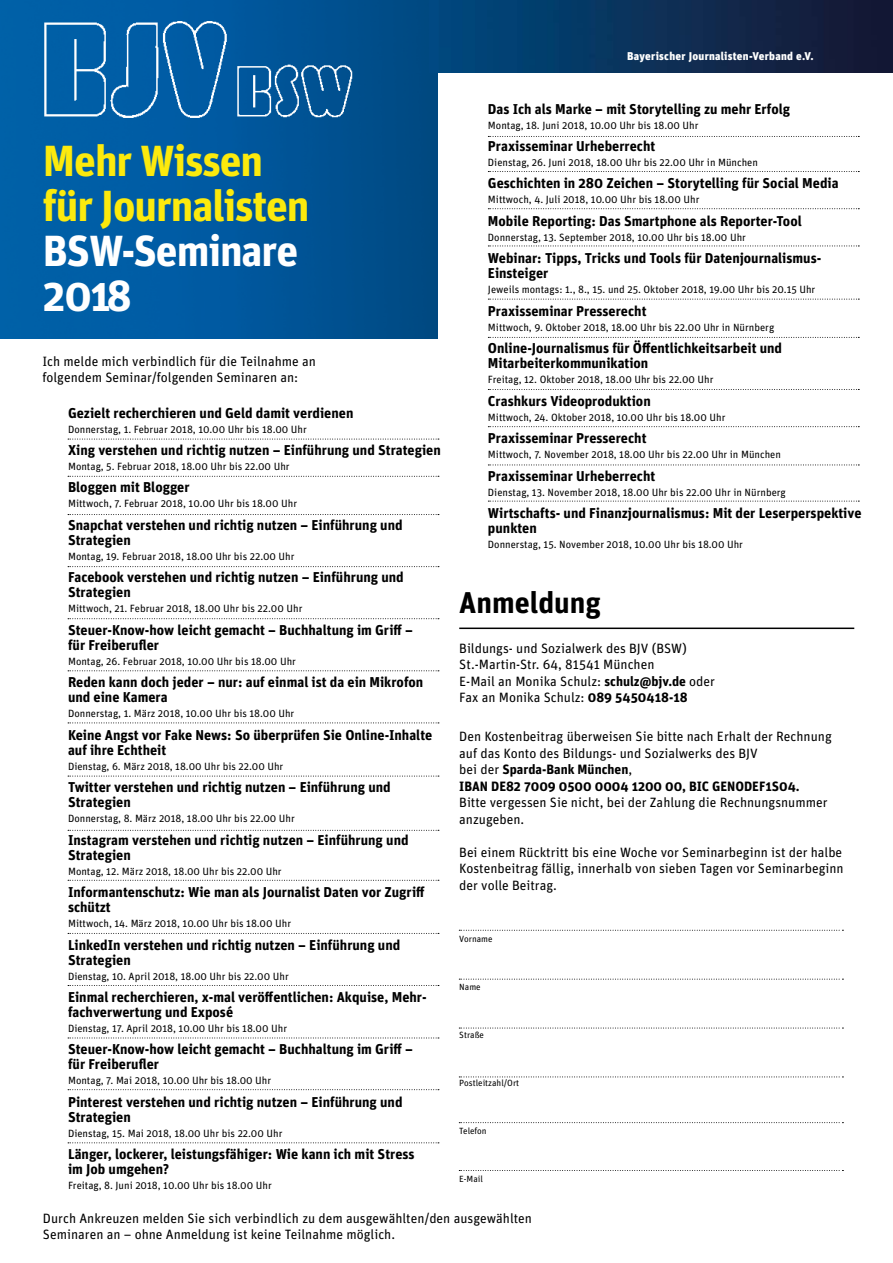
<style>
.page{position:relative;width:893px;height:1263px;background:#fff}
.page>*{position:absolute;margin:0;border:0;box-sizing:border-box;transform-origin:0 0}
.t1{font:700 43.5px/45px "Unit";letter-spacing:-.025em;color:#fcea0d}
.t2{font:700 43.5px/45px "Unit";letter-spacing:-.025em;color:#fff}
.t3{font:700 30px "Unit";color:#000}
.t4{font:700 14.25px/15px "Unit";color:#000}
.t5{font:13.5px/16.5px "Unit";color:#000}
.t6{font:900 11.25px "Unit";letter-spacing:.025em;color:#fff}
.t7{font:10.5px "Unit";color:#000}
.t8{font:9px "Unit";color:#000}
.s1{font-weight:700}
</style>
<div class="page">
<img style="left:0;top:0;width:438px;height:338px">
<img style="left:429px;top:0;width:464px;height:72px">
<svg style="left:68px;top:439px;width:371px;height:1px"></svg>
<svg style="left:68px;top:514px;width:371px;height:1px"></svg>
<svg style="left:68px;top:566px;width:371px;height:1px"></svg>
<svg style="left:68px;top:476px;width:371px;height:1px"></svg>
<svg style="left:68px;top:618px;width:371px;height:1px"></svg>
<svg style="left:68px;top:670px;width:371px;height:1px"></svg>
<svg style="left:68px;top:722px;width:371px;height:1px"></svg>
<svg style="left:68px;top:776px;width:371px;height:1px"></svg>
<svg style="left:68px;top:830px;width:371px;height:1px"></svg>
<svg style="left:68px;top:880px;width:371px;height:1px"></svg>
<svg style="left:68px;top:933px;width:371px;height:1px"></svg>
<svg style="left:459px;top:930px;width:384px;height:1px"></svg>
<svg style="left:459px;top:979px;width:384px;height:1px"></svg>
<svg style="left:459px;top:1028px;width:384px;height:1px"></svg>
<svg style="left:459px;top:1076px;width:384px;height:1px"></svg>
<svg style="left:459px;top:1122px;width:384px;height:1px"></svg>
<svg style="left:459px;top:1170px;width:384px;height:1px"></svg>
<svg style="left:68px;top:1037px;width:371px;height:1px"></svg>
<svg style="left:68px;top:985px;width:371px;height:1px"></svg>
<svg style="left:68px;top:1089px;width:371px;height:1px"></svg>
<svg style="left:68px;top:1142px;width:371px;height:1px"></svg>
<img style="left:38px;top:17px;width:323px;height:111px">
<hr style="left:459px;top:627px;width:395px;height:2px;background:#000">
<svg style="left:488px;top:136px;width:371px;height:1px"></svg>
<svg style="left:488px;top:171px;width:371px;height:1px"></svg>
<svg style="left:488px;top:208px;width:371px;height:1px"></svg>
<svg style="left:488px;top:246px;width:371px;height:1px"></svg>
<svg style="left:488px;top:299px;width:371px;height:1px"></svg>
<svg style="left:488px;top:337px;width:371px;height:1px"></svg>
<svg style="left:488px;top:389px;width:371px;height:1px"></svg>
<svg style="left:488px;top:426px;width:371px;height:1px"></svg>
<svg style="left:488px;top:465px;width:371px;height:1px"></svg>
<svg style="left:488px;top:501px;width:371px;height:1px"></svg>
<h1 class="t1" style="left:43px;top:137px;width:268px">Mehr Wissen für Journalisten</h1>
<h1 class="t2" style="left:43px;top:227px;width:257px">BSW-Seminare<br>2018</h1>
<p class="t5" style="left:43px;top:353px;width:275px">Ich melde mich verbindlich für die Teilnahme an folgendem Seminar/folgenden Seminaren an:</p>
<p class="t4" style="left:68px;top:405px;width:287px">Gezielt recherchieren und Geld damit verdienen</p>
<p class="t7" style="left:68px;top:422px;width:240px">Donnerstag, 1. Februar 2018, 10.00 Uhr bis 18.00 Uhr</p>
<p class="t4" style="left:68px;top:442px;width:374px">Xing verstehen und richtig nutzen – Einführung und Strategien</p>
<p class="t7" style="left:68px;top:460px;width:223px">Montag, 5. Februar 2018, 18.00 Uhr bis 22.00 Uhr</p>
<p class="t4" style="left:68px;top:480px;width:123px">Bloggen mit Blogger</p>
<p class="t7" style="left:68px;top:497px;width:231px">Mittwoch, 7. Februar 2018, 10.00 Uhr bis 18.00 Uhr</p>
<p class="t4" style="left:68px;top:517px;width:336px">Snapchat verstehen und richtig nutzen – Einführung und<br>Strategien</p>
<p class="t7" style="left:68px;top:550px;width:228px">Montag, 19. Februar 2018, 18.00 Uhr bis 22.00 Uhr</p>
<p class="t4" style="left:68px;top:570px;width:337px">Facebook verstehen und richtig nutzen – Einführung und<br>Strategien</p>
<p class="t7" style="left:68px;top:602px;width:236px">Mittwoch, 21. Februar 2018, 18.00 Uhr bis 22.00 Uhr</p>
<p class="t4" style="left:68px;top:622px;width:346px">Steuer-Know-how leicht gemacht – Buchhaltung im Griff – für Freiberufler</p>
<p class="t7" style="left:68px;top:655px;width:229px">Montag, 26. Februar 2018, 10.00 Uhr bis 18.00 Uhr</p>
<p class="t4" style="left:68px;top:674px;width:357px">Reden kann doch jeder – nur: auf einmal ist da ein Mikrofon und eine Kamera</p>
<p class="t7" style="left:68px;top:707px;width:228px">Donnerstag, 1. März 2018, 10.00 Uhr bis 18.00 Uhr</p>
<p class="t4" style="left:68px;top:727px;width:366px">Keine Angst vor Fake News: So überprüfen Sie Online-Inhalte auf ihre Echtheit</p>
<p class="t7" style="left:68px;top:759px;width:217px">Dienstag, 6. März 2018, 18.00 Uhr bis 22.00 Uhr</p>
<p class="t4" style="left:68px;top:779px;width:324px">Twitter verstehen und richtig nutzen – Einführung und<br>Strategien</p>
<p class="t7" style="left:68px;top:812px;width:228px">Donnerstag, 8. März 2018, 18.00 Uhr bis 22.00 Uhr</p>
<p class="t4" style="left:68px;top:832px;width:342px">Instagram verstehen und richtig nutzen – Einführung und<br>Strategien</p>
<p class="t7" style="left:68px;top:864px;width:215px">Montag, 12. März 2018, 18.00 Uhr bis 22.00 Uhr</p>
<p class="t4" style="left:68px;top:884px;width:358px">Informantenschutz: Wie man als Journalist Daten vor Zugriff schützt</p>
<p class="t7" style="left:68px;top:917px;width:225px">Mittwoch, 14. März 2018, 10.00 Uhr bis 18.00 Uhr</p>
<p class="t4" style="left:68px;top:937px;width:334px">LinkedIn verstehen und richtig nutzen – Einführung und<br>Strategien</p>
<p class="t7" style="left:68px;top:969px;width:222px">Dienstag, 10. April 2018, 18.00 Uhr bis 22.00 Uhr</p>
<p class="t4" style="left:68px;top:989px;width:360px">Einmal recherchieren, x-mal veröffentlichen: Akquise, Mehr&shy;fachverwertung und Exposé</p>
<p class="t7" style="left:68px;top:1022px;width:221px">Dienstag, 17. April 2018, 10.00 Uhr bis 18.00 Uhr</p>
<p class="t4" style="left:68px;top:1042px;width:346px">Steuer-Know-how leicht gemacht – Buchhaltung im Griff – für Freiberufler</p>
<p class="t7" style="left:68px;top:1074px;width:205px">Montag, 7. Mai 2018, 10.00 Uhr bis 18.00 Uhr</p>
<p class="t4" style="left:68px;top:1094px;width:336px">Pinterest verstehen und richtig nutzen – Einführung und<br>Strategien</p>
<p class="t7" style="left:68px;top:1127px;width:216px">Dienstag, 15. Mai 2018, 18.00 Uhr bis 22.00 Uhr</p>
<p class="t4" style="left:68px;top:1146px;width:348px">Länger, lockerer, leistungsfähiger: Wie kann ich mit Stress im Job umgehen?</p>
<p class="t7" style="left:68px;top:1179px;width:205px">Freitag, 8. Juni 2018, 10.00 Uhr bis 18.00 Uhr</p>
<p class="t6" style="left:627px;top:49px;width:188px">Bayerischer Journalisten-Verband e.V.</p>
<p class="t4" style="left:488px;top:101px;width:304px">Das Ich als Marke – mit Storytelling zu mehr Erfolg</p>
<p class="t7" style="left:488px;top:118px;width:212px">Montag, 18. Juni 2018, 10.00 Uhr bis 18.00 Uhr</p>
<p class="t4" style="left:488px;top:138px;width:169px">Praxisseminar Urheberrecht</p>
<p class="t7" style="left:488px;top:156px;width:272px">Dienstag, 26. Juni 2018, 18.00 Uhr bis 22.00 Uhr in München</p>
<p class="t4" style="left:488px;top:176px;width:352px">Geschichten in 280 Zeichen – Storytelling für Social Media</p>
<p class="t7" style="left:488px;top:193px;width:213px">Mittwoch, 4. Juli 2018, 10.00 Uhr bis 18.00 Uhr</p>
<p class="t4" style="left:488px;top:213px;width:315px">Mobile Reporting: Das Smartphone als Reporter-Tool</p>
<p class="t7" style="left:488px;top:231px;width:259px">Donnerstag, 13. September 2018, 10.00 Uhr bis 18.00 Uhr</p>
<p class="t4" style="left:488px;top:251px;width:335px">Webinar: Tipps, Tricks und Tools für Datenjournalismus-<br>Einsteiger</p>
<p class="t7" style="left:488px;top:283px;width:329px">Jeweils montags: 1., 8., 15. und 25. Oktober 2018, 19.00 Uhr bis 20.15 Uhr</p>
<p class="t4" style="left:488px;top:303px;width:160px">Praxisseminar Presserecht</p>
<p class="t7" style="left:488px;top:321px;width:288px">Mittwoch, 9. Oktober 2018, 18.00 Uhr bis 22.00 Uhr in Nürnberg</p>
<p class="t4" style="left:488px;top:340px;width:296px">Online-Journalismus für Öffentlichkeitsarbeit und<br>Mitarbeiterkommunikation</p>
<p class="t7" style="left:488px;top:373px;width:227px">Freitag, 12. Oktober 2018, 18.00 Uhr bis 22.00 Uhr</p>
<p class="t4" style="left:488px;top:393px;width:164px">Crashkurs Videoproduktion</p>
<p class="t7" style="left:488px;top:410px;width:239px">Mittwoch, 24. Oktober 2018, 10.00 Uhr bis 18.00 Uhr</p>
<p class="t4" style="left:488px;top:430px;width:160px">Praxisseminar Presserecht</p>
<p class="t7" style="left:488px;top:448px;width:295px">Mittwoch, 7. November 2018, 18.00 Uhr bis 22.00 Uhr in München</p>
<p class="t4" style="left:488px;top:468px;width:169px">Praxisseminar Urheberrecht</p>
<p class="t7" style="left:488px;top:485px;width:299px">Dienstag, 13. November 2018, 18.00 Uhr bis 22.00 Uhr in Nürnberg</p>
<p class="t4" style="left:488px;top:505px;width:375px">Wirtschafts- und Finanzjournalismus: Mit der Leserperspektive punkten</p>
<p class="t7" style="left:488px;top:538px;width:257px">Donnerstag, 15. November 2018, 10.00 Uhr bis 18.00 Uhr</p>
<h2 class="t3" style="left:459px;top:583px;width:143px">Anmeldung</h2>
<p class="t5" style="left:459px;top:639px;width:257px">Bildungs- und Sozialwerk des BJV (BSW)<br>St.-Martin-Str. 64, 81541 München<br>E-Mail an Monika Schulz: <span class="s1">schulz@bjv.de</span> oder Fax an Monika Schulz: <span class="s1">089 5450418-18</span></p>
<p class="t5" style="left:459px;top:728px;width:374px">Den Kostenbeitrag überweisen Sie bitte nach Erhalt der Rechnung auf das Konto des Bildungs- und Sozialwerks des BJV<br>bei der <span class="s1">Sparda-Bank München</span>,<br><span class="s1">IBAN DE82 7009 0500 0004 1200 00, BIC GENODEF1S04.</span></p>
<p class="t5" style="left:459px;top:794px;width:370px">Bitte vergessen Sie nicht, bei der Zahlung die Rechnungsnummer anzugeben.</p>
<p class="t5" style="left:459px;top:843px;width:386px;text-align:justify">Bei einem Rücktritt bis eine Woche vor Seminarbeginn ist der halbe Kostenbeitrag fällig, innerhalb von sieben Tagen vor Seminarbeginn der volle Beitrag.</p>
<p class="t8" style="left:459px;top:933px;width:35px">Vorname</p>
<p class="t8" style="left:459px;top:981px;width:23px">Name</p>
<p class="t8" style="left:459px;top:1029px;width:26px">Straße</p>
<p class="t8" style="left:459px;top:1077px;width:62px">Postleitzahl/Ort</p>
<p class="t8" style="left:459px;top:1125px;width:29px">Telefon</p>
<p class="t8" style="left:459px;top:1174px;width:25px">E-Mail</p>
<p class="t5" style="left:43px;top:1210px;width:491px">Durch Ankreuzen melden Sie sich verbindlich zu dem ausgewählten/den ausgewählten<br>Seminaren an – ohne Anmeldung ist keine Teilnahme möglich.</p>
</div>
